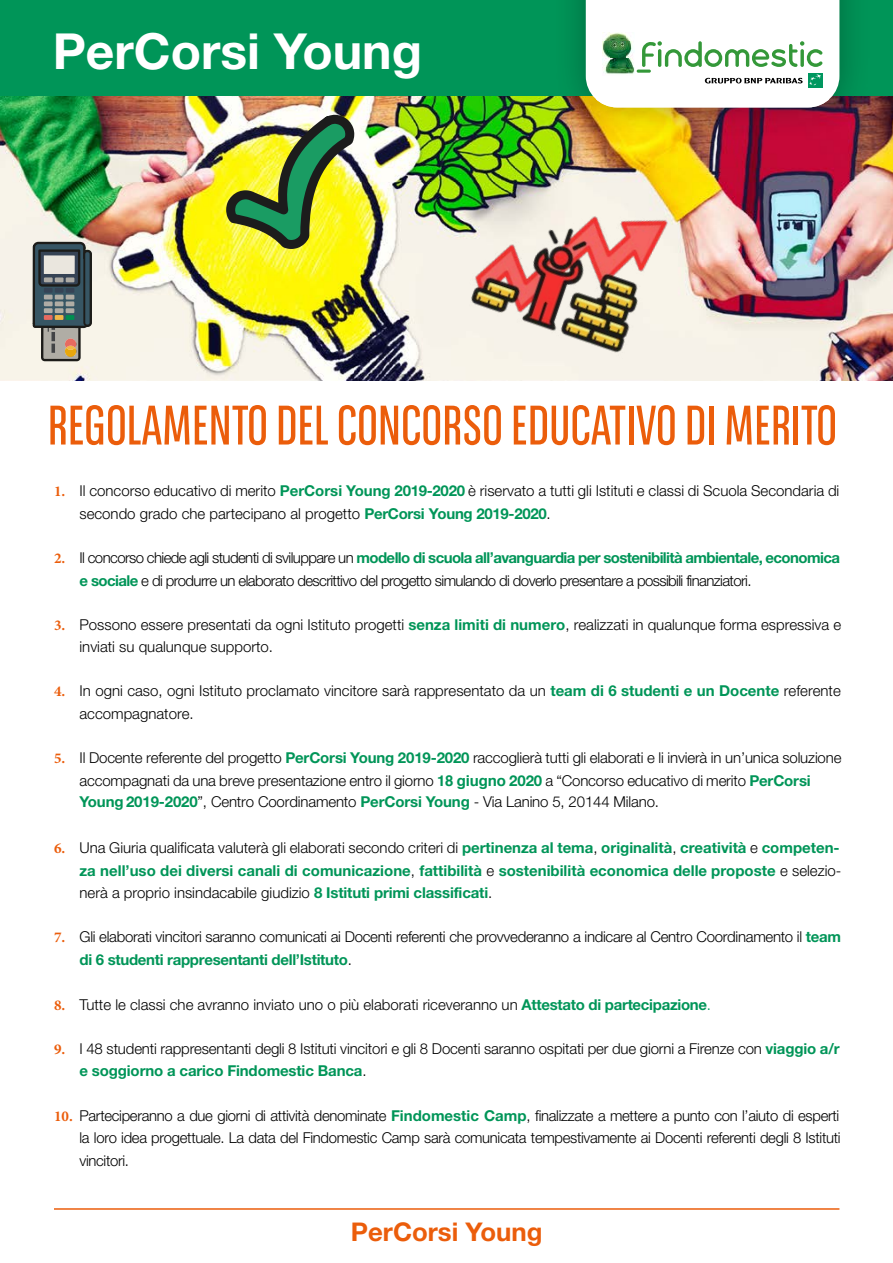
<style>
.page{position:relative;width:893px;height:1263px;background:#fff}
.page>*{position:absolute;margin:0;border:0;box-sizing:border-box;transform-origin:0 0}
.t1{font:55.5px "BNPP Sans Condensed";color:#eb5d0b}
.t2{font:700 49.8px "Helvetica Neue";color:#fff}
.t3{font:700 25.8px "Helvetica Neue";color:#eb5d0b}
.t4{font:300 15px/22.5px "Helvetica Neue LT Std";letter-spacing:-.01em;color:#000}
.t5{font:700 15px/22.5px "Helvetica Neue LT Std";color:#009558;text-align:justify}
.t6{font:300 15px/22.5px "Helvetica Neue LT Std";letter-spacing:-.04em;color:#000}
.s1{font-family:"Minion Pro";font-weight:700;color:#eb5d0b}
.s2{font-weight:700;color:#009558}
.s3{font-family:"Helvetica";font-weight:700;color:#009558}
.s4{font-family:"Minion Pro";color:#eb5d0b}
.s5{font-weight:300;color:#000}
.s6{color:#009558}
</style>
<div class="page">
<img style="left:0;top:96px;width:893px;height:284px">
<svg style="left:30px;top:222px;width:66px;height:141px;background:#898f89"></svg>
<img style="left:222px;top:96px;width:200px;height:158px">
<img style="left:443px;top:126px;width:254px;height:254px">
<div style="left:0;top:0;width:893px;height:96px;background:#009558"></div>
<hr style="left:54px;top:1208px;width:785px;height:2px;background:#eb5d0b">
<div style="left:553px;top:0;width:320px;height:141px;background:#000;opacity:.3"></div>
<svg style="left:586px;top:0;width:253px;height:107px;background:#e6efe6"></svg>
<h2 class="t2" style="left:53px;top:20px;width:371px">PerCorsi Young</h2>
<h1 class="t1" style="left:48px;top:395px;width:791px">REGOLAMENTO DEL CONCORSO EDUCATIVO DI MERITO</h1>
<p class="t4" style="left:79px;top:480px;width:761px;text-indent:-26px"><span class="s1">1.</span> Il concorso educativo di merito <span class="s2">PerCorsi Young 2019-2020</span> è riservato a tutti gli Istituti e classi di Scuola Secondaria di secondo grado che partecipano al progetto <span class="s2">PerCorsi Young 2019-2020</span>.</p>
<p class="t6" style="left:79px;top:546px;width:762px;text-indent:-25px"><span class="s1">2.</span> Il concorso chiede agli studenti di sviluppare un <span class="s2">modello di scuola all’avanguardia per sostenibilità ambientale, economica e sociale</span> e di produrre un elaborato descrittivo del progetto simulando di doverlo presentare a possibili finanziatori.</p>
<p class="t4" style="left:79px;top:613px;width:763px;text-indent:-25px"><span class="s1">3.</span> Possono essere presentati da ogni Istituto progetti <span class="s2">senza limiti di numero</span>, realizzati in qualunque forma espressiva e inviati su qualunque supporto.</p>
<p class="t4" style="left:79px;top:679px;width:763px;text-indent:-26px"><span class="s1">4.</span> In ogni caso, ogni Istituto proclamato vincitore sarà rappresentato da un <span class="s2">team di 6 studenti e un Docente</span> referente accompagnatore.</p>
<p class="t4" style="left:54px;top:746px;width:789px;line-height:23px;text-align:center"><span class="s1">5.</span> Il Docente referente del progetto <span class="s2">PerCorsi Young 2019-2020</span> raccoglierà tutti gli elaborati e li invierà in un’unica soluzione accompagnati da una breve presentazione entro il giorno <span class="s3">18 giugno</span> <span class="s2">2020</span> a “Concorso educativo di merito <span class="s2">PerCorsi</span></p>
<p class="t4" style="left:79px;top:790px;width:581px"><span class="s2">Young 2019-2020</span>”, Centro Coordinamento <span class="s2">PerCorsi Young</span> - Via Lanino 5, 20144 Milano.</p>
<p class="t5" style="left:79px;top:836px;width:763px;text-indent:-26px"><span class="s4">6.</span> <span class="s5">Una Giuria qualificata valuterà gli elaborati secondo criteri di</span> pertinenza al tema<span class="s5">,</span> originalità<span class="s5">,</span> creatività <span class="s5">e</span> competen&shy;za nell’uso dei diversi canali di comunicazione<span class="s5">,</span> fattibilità <span class="s5">e</span> sostenibilità economica delle proposte <span class="s5">e selezio&shy;nerà a proprio insindacabile giudizio</span> 8 Istituti primi classificati<span class="s5">.</span></p>
<p class="t4" style="left:79px;top:925px;width:763px;text-indent:-26px"><span class="s1">7.</span> Gli elaborati vincitori saranno comunicati ai Docenti referenti che provvederanno a indicare al Centro Coordinamento il <span class="s2">team di 6 studenti rappresentanti dell’Istituto</span>.</p>
<p class="t4" style="left:54px;top:993px;width:658px"><span class="s1">8.</span> Tutte le classi che avranno inviato uno o più elaborati riceveranno un <span class="s2">Attestato di partecipazione</span><span class="s6">.</span></p>
<p class="t4" style="left:79px;top:1037px;width:762px;text-indent:-26px"><span class="s1">9.</span> I 48 studenti rappresentanti degli 8 Istituti vincitori e gli 8 Docenti saranno ospitati per due giorni a Firenze con <span class="s2">viaggio a/r e soggiorno a carico Findomestic Banca</span>.</p>
<p class="t4" style="left:79px;top:1104px;width:763px;text-align:justify;text-indent:-25px"><span class="s1">10.</span> Parteciperanno a due giorni di attività denominate <span class="s2">Findomestic Camp</span>, finalizzate a mettere a punto con l’aiuto di esperti la loro idea progettuale. La data del Findomestic Camp sarà comunicata tempestivamente ai Docenti referenti degli 8 Istituti vincitori.</p>
<h3 class="t3" style="left:351px;top:1216px;width:193px">PerCorsi Young</h3>
</div>
